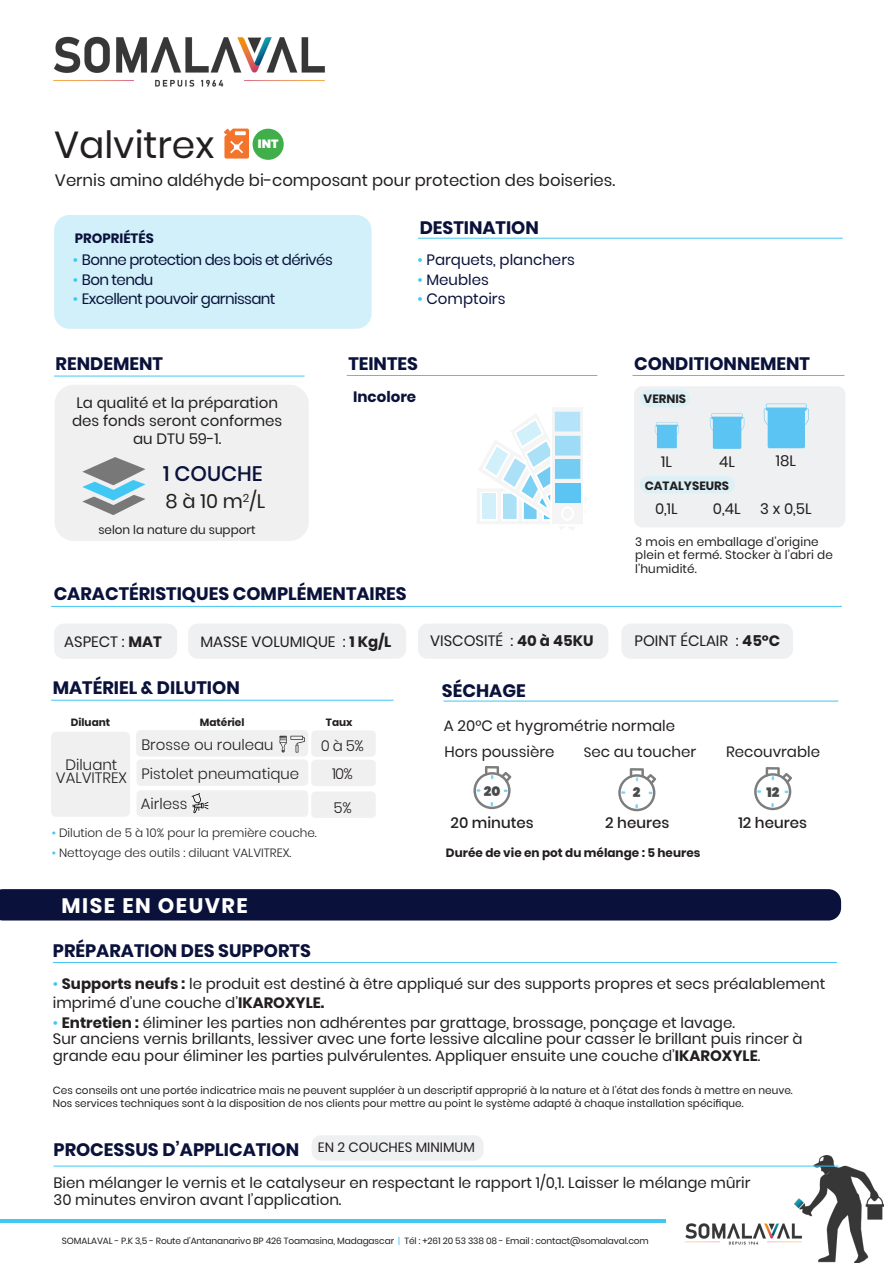
<style>
.page{position:relative;width:893px;height:1263px;background:#fff}
.page>*{position:absolute;margin:0;border:0;box-sizing:border-box;transform-origin:0 0}
.t1{font:37.5px "Poppins";color:#231f20}
.t2{font:700 21px "Poppins";letter-spacing:.07em;color:#fff}
.t3{font:500 21px "Poppins";color:#0a123b}
.t4{font:19.5px "Poppins";color:#231f20}
.t5{font:700 18px "Poppins";color:#0a123b}
.t6{font:16.5px "Poppins";color:#231f20}
.t7{font:15px/18px "Poppins";color:#231f20;text-align:center}
.t8{font:15px "Poppins";letter-spacing:-.04em;color:#0a123b}
.t9{font:300 15px/13.5px "Poppins";color:#231f20;text-align:center}
.t10{font:15px "Poppins";color:#0a123b}
.t11{font:500 15px "Poppins";color:#231f20}
.t12{font:700 15px "Poppins";color:#0a123b}
.t13{font:13.5px "Poppins";color:#231f20}
.t14{font:700 13.5px "Poppins";color:#0a123b}
.t15{font:900 13.5px "Poppins";color:#494a4b}
.t16{font:12px/13.5px "Poppins";letter-spacing:.01em;color:#231f20}
.t17{font:300 12px "Poppins";color:#231f20}
.t18{font:700 12px "Poppins";color:#231f20}
.t19{font:900 12px "Poppins";color:#fff}
.t20{font:10.5px "Poppins";color:#231f20}
.t21{font:700 10.5px "Poppins";color:#231f20}
.t22{font:9px "Poppins";letter-spacing:-.01em;color:#231f20}
.s1{color:#40c7f4}
.s2{font-weight:700}
.s3{font-weight:400;color:#40c7f4}
.s4{font-size:13.5px}
</style>
<div class="page">
<hr style="left:0;top:1219px;width:666px;height:3px;background:#40c7f4">
<img style="left:685px;top:1223px;width:109px;height:22px">
<img style="left:794px;top:1155px;width:90px;height:108px">
<img style="left:53px;top:36px;width:272px;height:51px">
<div style="left:54px;top:215px;width:318px;height:114px;background:#d1f0fa;border-radius:15px"></div>
<div style="left:55px;top:385px;width:254px;height:156px;background:#f0f0f1;border-radius:19px"></div>
<hr style="left:54px;top:376px;width:251px;height:1px;background:#40c7f4">
<hr style="left:347px;top:375px;width:250px;height:1px;background:#40c7f4">
<div style="left:634px;top:386px;width:211px;height:141px;background:#eff0f1;border-radius:8px"></div>
<hr style="left:632px;top:375px;width:212px;height:1px;background:#40c7f4">
<svg style="left:482px;top:411px;width:99px;height:108px"></svg>
<div style="left:555px;top:483px;width:25px;height:20px;background:#5cc4f2"></div>
<svg style="left:710px;top:414px;width:34px;height:35px"></svg>
<div style="left:136px;top:730px;width:172px;height:26px;background:#f0f0f1;border-radius:4px"></div>
<div style="left:136px;top:759px;width:172px;height:27px;background:#f0f0f1;border-radius:4px"></div>
<div style="left:311px;top:730px;width:65px;height:27px;background:#f0f0f1;border-radius:4px"></div>
<div style="left:311px;top:760px;width:65px;height:26px;background:#f0f0f1;border-radius:4px"></div>
<hr style="left:51px;top:700px;width:343px;height:1px;background:#40c7f4">
<hr style="left:444px;top:701px;width:394px;height:1px;background:#40c7f4">
<svg style="left:280px;top:736px;width:25px;height:16px"></svg>
<div style="left:54px;top:624px;width:123px;height:35px;background:#eff0f1;border-radius:9px"></div>
<div style="left:188px;top:624px;width:218px;height:35px;background:#eff0f1;border-radius:9px"></div>
<div style="left:640px;top:390px;width:50px;height:17px;background:#dcf0f6;border-radius:9px"></div>
<div style="left:640px;top:476px;width:95px;height:17px;background:#dcf0f6;border-radius:9px"></div>
<hr style="left:51px;top:606px;width:791px;height:1px;background:#40c7f4">
<svg style="left:764px;top:404px;width:45px;height:44px"></svg>
<hr style="left:418px;top:238px;width:425px;height:1px;background:#40c7f4">
<div style="left:621px;top:624px;width:172px;height:35px;background:#eff0f1;border-radius:9px"></div>
<svg style="left:655px;top:422px;width:24px;height:26px"></svg>
<div style="left:51px;top:732px;width:79px;height:85px;background:#f0f0f1;border-radius:5px"></div>
<div style="left:136px;top:790px;width:172px;height:27px;background:#f0f0f1;border-radius:4px"></div>
<div style="left:311px;top:791px;width:65px;height:27px;background:#f0f0f1;border-radius:4px"></div>
<hr style="left:53px;top:962px;width:784px;height:1px;background:#40c7f4">
<div style="left:0;top:889px;width:841px;height:31px;background:#0a123b"></div>
<div style="left:253px;top:129px;width:31px;height:31px;background:#40ae49;border-radius:50%"></div>
<svg style="left:224px;top:129px;width:25px;height:30px"></svg>
<svg style="left:82px;top:457px;width:64px;height:58px"></svg>
<div style="left:418px;top:624px;width:190px;height:35px;background:#eff0f1;border-radius:9px"></div>
<svg style="left:192px;top:793px;width:16px;height:20px"></svg>
<svg style="left:473px;top:766px;width:38px;height:43px"></svg>
<svg style="left:754px;top:767px;width:38px;height:43px"></svg>
<svg style="left:618px;top:768px;width:38px;height:43px"></svg>
<hr style="left:53px;top:1166px;width:785px;height:1px;background:#40c7f4">
<div style="left:311px;top:1135px;width:173px;height:25px;background:#eff0f1;border-radius:9px"></div>
<p class="t1" style="left:54px;top:123px;width:162px">Valvitrex</p>
<p class="t19" style="left:258px;top:137px;width:22px">INT</p>
<p class="t6" style="left:55px;top:171px;width:562px">Vernis amino aldéhyde bi-composant pour protection des boiseries.</p>
<p class="t14" style="left:75px;top:230px;width:80px">PROPRIÉTÉS</p>
<p class="t8" style="left:73px;top:251px;width:261px"><span class="s1">•</span> Bonne protection des bois et dérivés</p>
<p class="t8" style="left:73px;top:271px;width:82px"><span class="s1">•</span> Bon tendu</p>
<p class="t8" style="left:73px;top:290px;width:204px"><span class="s1">•</span> Excellent pouvoir garnissant</p>
<p class="t5" style="left:420px;top:217px;width:121px">DESTINATION</p>
<p class="t10" style="left:417px;top:251px;width:159px"><span class="s1">•</span> Parquets, planchers</p>
<p class="t10" style="left:417px;top:271px;width:73px"><span class="s1">•</span> Meubles</p>
<p class="t10" style="left:417px;top:290px;width:89px"><span class="s1">•</span> Comptoirs</p>
<p class="t5" style="left:56px;top:354px;width:109px">RENDEMENT</p>
<p class="t5" style="left:348px;top:353px;width:71px">TEINTES</p>
<p class="t5" style="left:634px;top:353px;width:177px">CONDITIONNEMENT</p>
<p class="t7" style="left:72px;top:393px;width:212px">La qualité et la préparation des fonds seront conformes au DTU 59-1.</p>
<p class="t12" style="left:353px;top:388px;width:64px">Incolore</p>
<p class="t3" style="left:163px;top:461px;width:101px">1 COUCHE</p>
<p class="t4" style="left:166px;top:490px;width:101px">8 à 10 m<sup>2</sup>/L</p>
<p class="t16" style="left:98px;top:523px;width:159px">selon la nature du support</p>
<p class="t5" style="left:54px;top:583px;width:355px">CARACTÉRISTIQUES COMPLÉMENTAIRES</p>
<p class="t7" style="left:64px;top:633px;width:99px">ASPECT : <span class="s2">MAT</span></p>
<p class="t7" style="left:200px;top:633px;width:192px">MASSE VOLUMIQUE : <span class="s2">1 Kg/L</span></p>
<p class="t7" style="left:430px;top:632px;width:165px">VISCOSITÉ : <span class="s2">40 à 45KU</span></p>
<p class="t5" style="left:53px;top:678px;width:189px">MATÉRIEL &amp; DILUTION</p>
<p class="t5" style="left:442px;top:680px;width:85px">SÉCHAGE</p>
<p class="t18" style="left:644px;top:392px;width:44px">VERNIS</p>
<p class="t7" style="left:661px;top:452px;width:12px">1L</p>
<p class="t7" style="left:719px;top:452px;width:17px">4L</p>
<p class="t7" style="left:776px;top:451px;width:22px">18L</p>
<p class="t18" style="left:645px;top:479px;width:86px">CATALYSEURS</p>
<p class="t7" style="left:655px;top:499px;width:24px">0,1L</p>
<p class="t7" style="left:713px;top:499px;width:29px">0,4L</p>
<p class="t7" style="left:760px;top:499px;width:53px">3 x 0,5L</p>
<p class="t16" style="left:635px;top:535px;width:199px">3 mois en emballage d’origine plein et fermé. Stocker à l’abri de l’humidité.</p>
<p class="t7" style="left:634px;top:632px;width:147px">POINT ÉCLAIR : <span class="s2">45°C</span></p>
<p class="t21" style="left:71px;top:716px;width:41px">Diluant</p>
<p class="t21" style="left:200px;top:716px;width:46px">Matériel</p>
<p class="t21" style="left:326px;top:716px;width:28px">Taux</p>
<p class="t9" style="left:141px;top:738px;width:134px">Brosse ou rouleau</p>
<p class="t9" style="left:321px;top:739px;width:45px">0 à 5%</p>
<p class="t9" style="left:56px;top:758px;width:73px">Diluant<br>VALVITREX</p>
<p class="t9" style="left:141px;top:767px;width:159px">Pistolet pneumatique</p>
<p class="t9" style="left:141px;top:797px;width:48px">Airless</p>
<p class="t17" style="left:52px;top:826px;width:266px"><span class="s3">•</span> Dilution de 5 à 10% pour la première couche.</p>
<p class="t17" style="left:52px;top:845px;width:241px"><span class="s3">•</span> Nettoyage des outils : diluant VALVITREX.</p>
<p class="t2" style="left:62px;top:894px;width:188px">MISE EN OEUVRE</p>
<p class="t5" style="left:53px;top:940px;width:259px">PRÉPARATION DES SUPPORTS</p>
<p class="t9" style="left:332px;top:767px;width:22px">10%</p>
<p class="t9" style="left:333px;top:801px;width:20px">5%</p>
<p class="t7" style="left:444px;top:717px;width:233px">A 20°C et hygrométrie normale</p>
<p class="t7" style="left:444px;top:743px;width:111px">Hors poussière</p>
<p class="t7" style="left:584px;top:742px;width:114px"><span class="s4">S</span>ec au toucher</p>
<p class="t7" style="left:726px;top:742px;width:96px">Recouvrable</p>
<p class="t15" style="left:484px;top:783px;width:18px">20</p>
<p class="t15" style="left:633px;top:784px;width:9px">2</p>
<p class="t15" style="left:766px;top:785px;width:15px">12</p>
<p class="t11" style="left:451px;top:814px;width:85px">20 minutes</p>
<p class="t11" style="left:738px;top:814px;width:70px">12 heures</p>
<p class="t11" style="left:605px;top:814px;width:66px">2 heures</p>
<p class="t18" style="left:446px;top:846px;width:256px">Durée de vie en pot du mélange : 5 heures</p>
<p class="t7" style="left:53px;top:974px;width:774px;line-height:19.5px;text-align:left"><span class="s1">•</span> <span class="s2">Supports neufs :</span> le produit est destiné à être appliqué sur des supports propres et secs préalablement imprimé d’une couche d’<span class="s2">IKAROXYLE.</span></p>
<p class="t7" style="left:53px;top:1013px;width:684px"><span class="s1">•</span> <span class="s2">Entretien :</span> éliminer les parties non adhérentes par grattage, brossage, ponçage et lavage.</p>
<p class="t7" style="left:53px;top:1030px;width:751px">Sur anciens vernis brillants, lessiver avec une forte lessive alcaline pour casser le brillant puis rincer à</p>
<p class="t7" style="left:53px;top:1046px;width:709px">grande eau pour éliminer les parties pulvérulentes. Appliquer ensuite une couche d’<span class="s2">IKAROXYLE</span>.</p>
<p class="t20" style="left:53px;top:1084px;width:741px">Ces conseils ont une portée indicatrice mais ne peuvent suppléer à un descriptif approprié à la nature et à l’état des fonds à mettre en neuve.</p>
<p class="t20" style="left:53px;top:1097px;width:692px">Nos services techniques sont à la disposition de nos clients pour mettre au point le système adapté à chaque installation spécifique.</p>
<p class="t5" style="left:54px;top:1139px;width:247px">PROCESSUS D’APPLICATION</p>
<p class="t13" style="left:318px;top:1140px;width:159px">EN 2 COUCHES MINIMUM</p>
<p class="t7" style="left:54px;top:1174px;width:699px">Bien mélanger le vernis et le catalyseur en respectant le rapport 1/0,1. Laisser le mélange mûrir</p>
<p class="t7" style="left:54px;top:1191px;width:289px">30 minutes environ avant l’application.</p>
<p class="t22" style="left:62px;top:1236px;width:588px">SOMALAVAL - P.K 3,5 - Route d’Antananarivo BP 426 Toamasina, Madagascar <span class="s1">|</span> Tél : +261 20 53 338 08 - Email : contact@somalaval.com</p>
</div>
